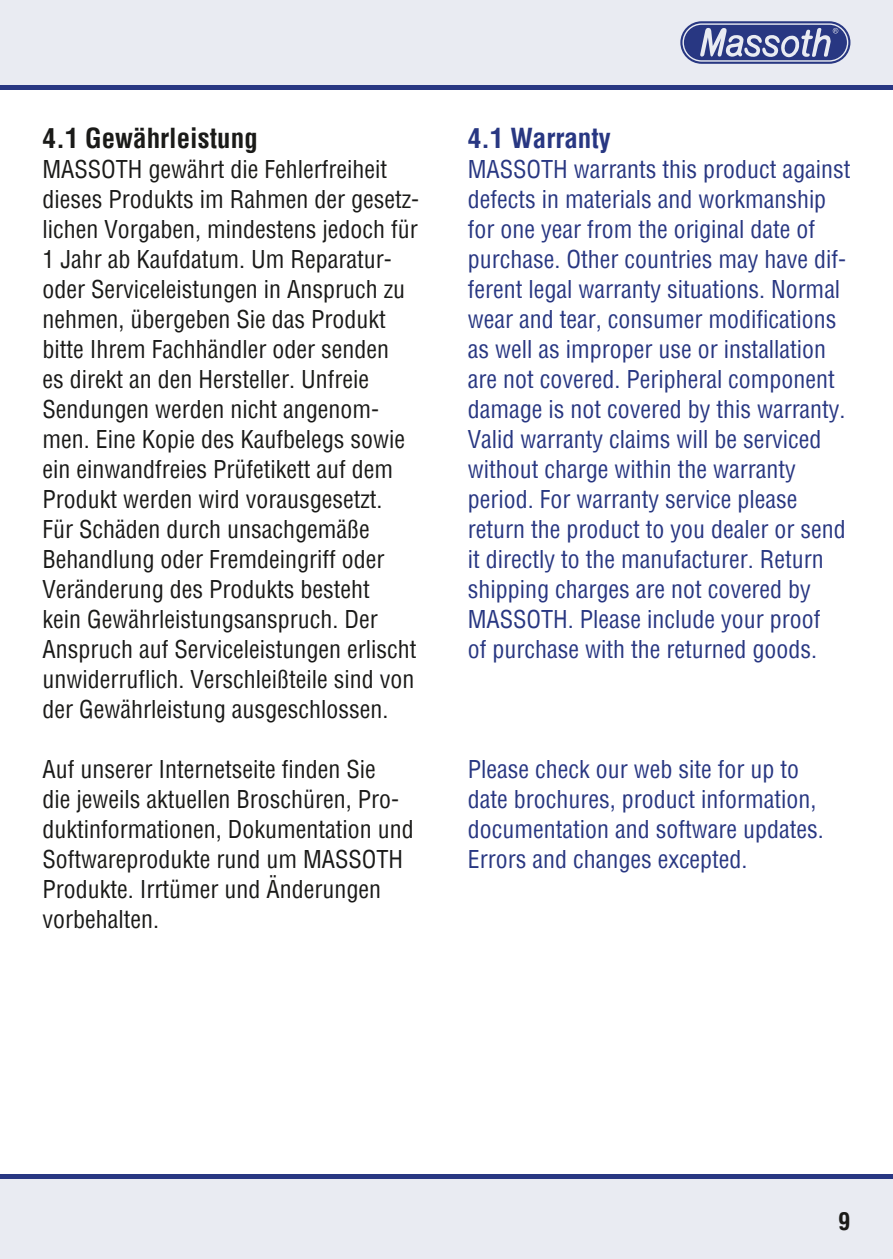
<style>
.page{position:relative;width:893px;height:1259px;background:#fff}
.page>*{position:absolute;margin:0;border:0;box-sizing:border-box;transform-origin:0 0}
.t1{font:700 condensed 27px "Helvetica";color:#1a1a18}
.t2{font:700 condensed 27px "Helvetica";color:#283782}
.t3{font:condensed 24px/30px "Helvetica";color:#1a1a18}
.t4{font:condensed 24px/30px "Helvetica";color:#283782}
.t5{font:700 condensed 24px "Helvetica";color:#1a1a18}
</style>
<div class="page">
<div style="left:0;top:1174px;width:893px;height:85px;background:#e9ebf2"></div>
<div style="left:0;top:0;width:893px;height:85px;background:#e9ebf2"></div>
<svg style="left:680px;top:21px;width:170px;height:43px"></svg>
<hr style="left:0;top:85px;width:893px;height:4px;background:#283782">
<hr style="left:0;top:1174px;width:893px;height:4px;background:#283782">
<p class="t1" style="left:43px;top:120px;width:217px">4.1 Gewährleistung</p>
<p class="t3" style="left:43px;top:154px;width:378px">MASSOTH gewährt die Fehlerfreiheit dieses Produkts im Rahmen der gesetz&shy;lichen Vorgaben, mindestens jedoch für 1 Jahr ab Kaufdatum. Um Reparatur&shy;oder Serviceleistungen in Anspruch zu nehmen, übergeben Sie das Produkt bitte Ihrem Fachhändler oder senden<br>es direkt an den Hersteller. Unfreie Sendungen werden nicht angenom&shy;men. Eine Kopie des Kaufbelegs sowie ein einwandfreies Prüfetikett auf dem Produkt werden wird vorausgesetzt.<br>Für Schäden durch unsachgemäße Behandlung oder Fremdeingriff oder Veränderung des Produkts besteht<br>kein Gewährleistungsanspruch. Der Anspruch auf Serviceleistungen erlischt unwiderruflich. Verschleißteile sind von der Gewährleistung ausgeschlossen.</p>
<p class="t3" style="left:43px;top:754px;width:373px">Auf unserer Internetseite finden Sie<br>die jeweils aktuellen Broschüren, Pro&shy;duktinformationen, Dokumentation und Softwareprodukte rund um MASSOTH Produkte. Irrtümer und Änderungen vorbehalten.</p>
<p class="t2" style="left:468px;top:120px;width:145px">4.1 Warranty</p>
<p class="t4" style="left:468px;top:154px;width:384px">MASSOTH warrants this product against defects in materials and workmanship for one year from the original date of purchase. Other countries may have dif&shy;ferent legal warranty situations. Normal wear and tear, consumer modifications as well as improper use or installation are not covered. Peripheral component damage is not covered by this warranty.<br>Valid warranty claims will be serviced without charge within the warranty period. For warranty service please return the product to you dealer or send it directly to the manufacturer. Return shipping charges are not covered by MASSOTH. Please include your proof<br>of purchase with the returned goods.</p>
<p class="t4" style="left:468px;top:754px;width:357px">Please check our web site for up to date brochures, product information, documentation and software updates.<br>Errors and changes excepted.</p>
<p class="t5" style="left:838px;top:1205px;width:13px">9</p>
</div>
